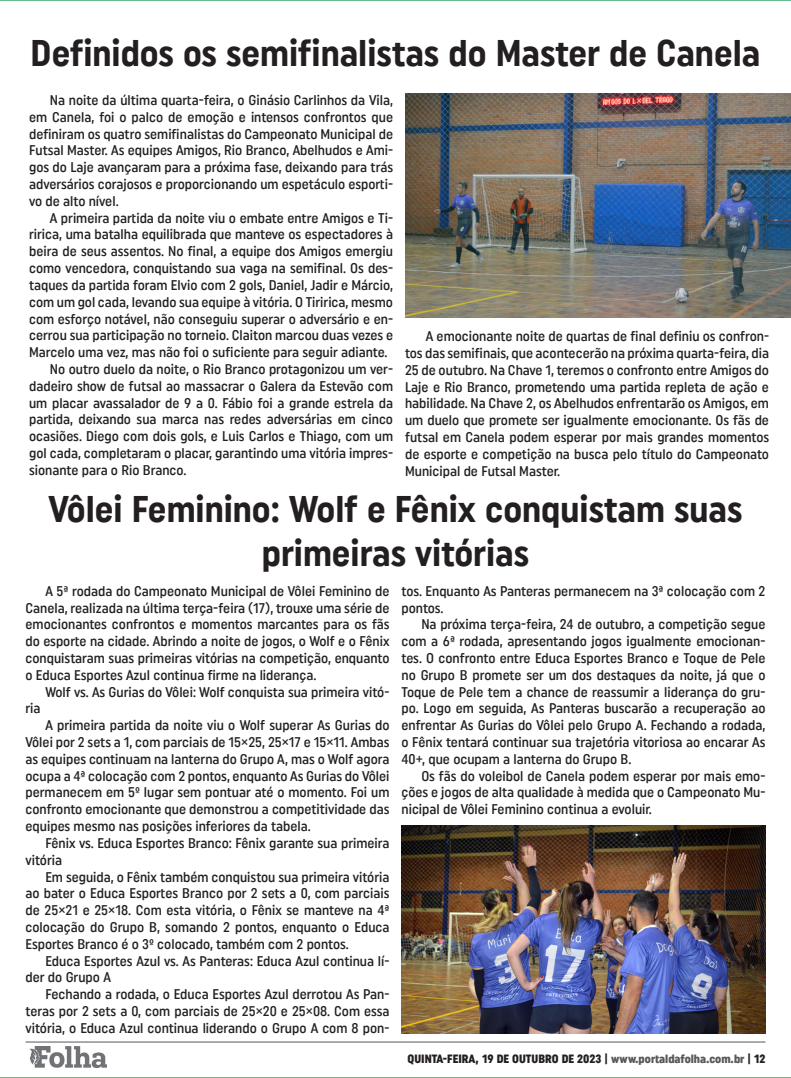
<style>
.page{position:relative;width:791px;height:1078px;background:#fff}
.page>*{position:absolute;margin:0;border:0;box-sizing:border-box;transform-origin:0 0}
.t1{font:37px/44.4px "Uniform Condensed 4";color:#231f20;text-align:center}
.t2{font:14px/16.8px "Uniform Condensed 2";color:#231f20;text-align:justify}
.t3{font:12px "Uniform Condensed 3";color:#231f20}
.s1{color:#57585a}
</style>
<div class="page">
<hr style="left:0;top:0;width:791px;height:1px;background:#079647">
<hr style="left:0;top:1077px;width:791px;height:1px;background:#079647">
<hr style="left:26px;top:1041px;width:739px;height:1px;background:#57585a">
<img style="left:29px;top:1046px;width:77px;height:21px">
<img style="left:405px;top:94px;width:386px;height:223px">
<img style="left:401px;top:825px;width:364px;height:208px">
<p class="t1" style="left:31px;top:30px;width:731px">Definidos os semifinalistas do Master de Canela</p>
<p class="t2" style="left:50px;top:91px;width:345px">Na noite da última quarta-feira, o Ginásio Carlinhos da Vila,</p>
<p class="t2" style="left:29px;top:108px;width:365px">em Canela, foi o palco de emoção e intensos confrontos que</p>
<p class="t2" style="left:29px;top:125px;width:365px">definiram os quatro semifinalistas do Campeonato Municipal de</p>
<p class="t2" style="left:29px;top:142px;width:365px">Futsal Master. As equipes Amigos, Rio Branco, Abelhudos e Ami-</p>
<p class="t2" style="left:29px;top:159px;width:365px">gos do Laje avançaram para a próxima fase, deixando para trás</p>
<p class="t2" style="left:29px;top:175px;width:365px">adversários corajosos e proporcionando um espetáculo esporti-</p>
<p class="t2" style="left:29px;top:192px;width:91px">vo de alto nível.</p>
<p class="t2" style="left:50px;top:209px;width:345px">A primeira partida da noite viu o embate entre Amigos e Ti-</p>
<p class="t2" style="left:29px;top:226px;width:365px">ririca, uma batalha equilibrada que manteve os espectadores à</p>
<p class="t2" style="left:29px;top:243px;width:365px">beira de seus assentos. No final, a equipe dos Amigos emergiu</p>
<p class="t2" style="left:29px;top:259px;width:365px">como vencedora, conquistando sua vaga na semifinal. Os des-</p>
<p class="t2" style="left:29px;top:276px;width:365px">taques da partida foram Elvio com 2 gols, Daniel, Jadir e Márcio,</p>
<p class="t2" style="left:29px;top:293px;width:365px">com um gol cada, levando sua equipe à vitória. O Tiririca, mesmo</p>
<p class="t2" style="left:29px;top:310px;width:365px">com esforço notável, não conseguiu superar o adversário e en-</p>
<p class="t2" style="left:29px;top:327px;width:365px">cerrou sua participação no torneio. Claiton marcou duas vezes e</p>
<p class="t2" style="left:29px;top:343px;width:360px">Marcelo uma vez, mas não foi o suficiente para seguir adiante.</p>
<p class="t2" style="left:50px;top:360px;width:345px">No outro duelo da noite, o Rio Branco protagonizou um ver-</p>
<p class="t2" style="left:29px;top:377px;width:365px">dadeiro show de futsal ao massacrar o Galera da Estevão com</p>
<p class="t2" style="left:29px;top:394px;width:365px">um placar avassalador de 9 a 0. Fábio foi a grande estrela da</p>
<p class="t2" style="left:29px;top:411px;width:365px">partida, deixando sua marca nas redes adversárias em cinco</p>
<p class="t2" style="left:29px;top:427px;width:365px">ocasiões. Diego com dois gols, e Luis Carlos e Thiago, com um</p>
<p class="t2" style="left:29px;top:444px;width:365px">gol cada, completaram o placar, garantindo uma vitória impres-</p>
<p class="t2" style="left:29px;top:461px;width:159px">sionante para o Rio Branco.</p>
<p class="t2" style="left:405px;top:327px;width:365px;text-indent:21px">A emocionante noite de quartas de final definiu os confron&shy;tos das semifinais, que acontecerão na próxima quarta-feira, dia 25 de outubro. Na Chave 1, teremos o confronto entre Amigos do Laje e Rio Branco, prometendo uma partida repleta de ação e habilidade. Na Chave 2, os Abelhudos enfrentarão os Amigos, em um duelo que promete ser igualmente emocionante. Os fãs de futsal em Canela podem esperar por mais grandes momentos de esporte e competição na busca pelo título do Campeonato Municipal de Futsal Master.</p>
<p class="t1" style="left:49px;top:486px;width:695px">Vôlei Feminino: Wolf e Fênix conquistam suas primeiras vitórias</p>
<p class="t2" style="left:45px;top:582px;width:346px">A 5ª rodada do Campeonato Municipal de Vôlei Feminino de</p>
<p class="t2" style="left:26px;top:599px;width:365px">Canela, realizada na última terça-feira (17), trouxe uma série de</p>
<p class="t2" style="left:26px;top:615px;width:365px">emocionantes confrontos e momentos marcantes para os fãs</p>
<p class="t2" style="left:26px;top:632px;width:365px">do esporte na cidade. Abrindo a noite de jogos, o Wolf e o Fênix</p>
<p class="t2" style="left:26px;top:649px;width:365px">conquistaram suas primeiras vitórias na competição, enquanto</p>
<p class="t2" style="left:26px;top:666px;width:292px">o Educa Esportes Azul continua firme na liderança.</p>
<p class="t2" style="left:45px;top:683px;width:346px">Wolf vs. As Gurias do Vôlei: Wolf conquista sua primeira vitó-</p>
<p class="t2" style="left:26px;top:699px;width:17px">ria</p>
<p class="t2" style="left:45px;top:716px;width:346px">A primeira partida da noite viu o Wolf superar As Gurias do</p>
<p class="t2" style="left:26px;top:733px;width:365px">Vôlei por 2 sets a 1, com parciais de 15×25, 25×17 e 15×11. Ambas</p>
<p class="t2" style="left:26px;top:750px;width:365px">as equipes continuam na lanterna do Grupo A, mas o Wolf agora</p>
<p class="t2" style="left:26px;top:767px;width:365px">ocupa a 4ª colocação com 2 pontos, enquanto As Gurias do Vôlei</p>
<p class="t2" style="left:26px;top:783px;width:365px">permanecem em 5º lugar sem pontuar até o momento. Foi um</p>
<p class="t2" style="left:26px;top:800px;width:365px">confronto emocionante que demonstrou a competitividade das</p>
<p class="t2" style="left:26px;top:817px;width:287px">equipes mesmo nas posições inferiores da tabela.</p>
<p class="t2" style="left:45px;top:834px;width:346px">Fênix vs. Educa Esportes Branco: Fênix garante sua primeira</p>
<p class="t2" style="left:26px;top:851px;width:38px">vitória</p>
<p class="t2" style="left:45px;top:867px;width:346px">Em seguida, o Fênix também conquistou sua primeira vitória</p>
<p class="t2" style="left:26px;top:884px;width:365px">ao bater o Educa Esportes Branco por 2 sets a 0, com parciais</p>
<p class="t2" style="left:26px;top:901px;width:365px">de 25×21 e 25×18. Com esta vitória, o Fênix se manteve na 4ª</p>
<p class="t2" style="left:26px;top:918px;width:365px">colocação do Grupo B, somando 2 pontos, enquanto o Educa</p>
<p class="t2" style="left:26px;top:935px;width:325px">Esportes Branco é o 3º colocado, também com 2 pontos.</p>
<p class="t2" style="left:45px;top:951px;width:346px">Educa Esportes Azul vs. As Panteras: Educa Azul continua lí-</p>
<p class="t2" style="left:26px;top:968px;width:87px">der do Grupo A</p>
<p class="t2" style="left:45px;top:985px;width:346px">Fechando a rodada, o Educa Esportes Azul derrotou As Pan-</p>
<p class="t2" style="left:26px;top:1002px;width:365px">teras por 2 sets a 0, com parciais de 25×20 e 25×08. Com essa</p>
<p class="t2" style="left:26px;top:1019px;width:365px">vitória, o Educa Azul continua liderando o Grupo A com 8 pon-</p>
<p class="t2" style="left:401px;top:582px;width:365px">tos. Enquanto As Panteras permanecem na 3ª colocação com 2</p>
<p class="t2" style="left:401px;top:599px;width:44px">pontos.</p>
<p class="t2" style="left:421px;top:615px;width:346px">Na próxima terça-feira, 24 de outubro, a competição segue</p>
<p class="t2" style="left:401px;top:632px;width:365px">com a 6ª rodada, apresentando jogos igualmente emocionan-</p>
<p class="t2" style="left:401px;top:649px;width:365px">tes. O confronto entre Educa Esportes Branco e Toque de Pele</p>
<p class="t2" style="left:401px;top:666px;width:365px">no Grupo B promete ser um dos destaques da noite, já que o</p>
<p class="t2" style="left:401px;top:683px;width:365px">Toque de Pele tem a chance de reassumir a liderança do gru-</p>
<p class="t2" style="left:401px;top:699px;width:365px">po. Logo em seguida, As Panteras buscarão a recuperação ao</p>
<p class="t2" style="left:401px;top:716px;width:365px">enfrentar As Gurias do Vôlei pelo Grupo A. Fechando a rodada,</p>
<p class="t2" style="left:401px;top:733px;width:365px">o Fênix tentará continuar sua trajetória vitoriosa ao encarar As</p>
<p class="t2" style="left:401px;top:750px;width:231px">40+, que ocupam a lanterna do Grupo B.</p>
<p class="t2" style="left:421px;top:767px;width:346px">Os fãs do voleibol de Canela podem esperar por mais emo-</p>
<p class="t2" style="left:401px;top:783px;width:365px">ções e jogos de alta qualidade à medida que o Campeonato Mu-</p>
<p class="t2" style="left:401px;top:800px;width:252px">nicipal de Vôlei Feminino continua a evoluir.</p>
<p class="t3" style="left:408px;top:1051px;width:359px">QUINTA-FEIRA, 19 DE OUTUBRO DE 2023 | <span class="s1">www.portaldafolha.com.br</span> | 12</p>
</div>
